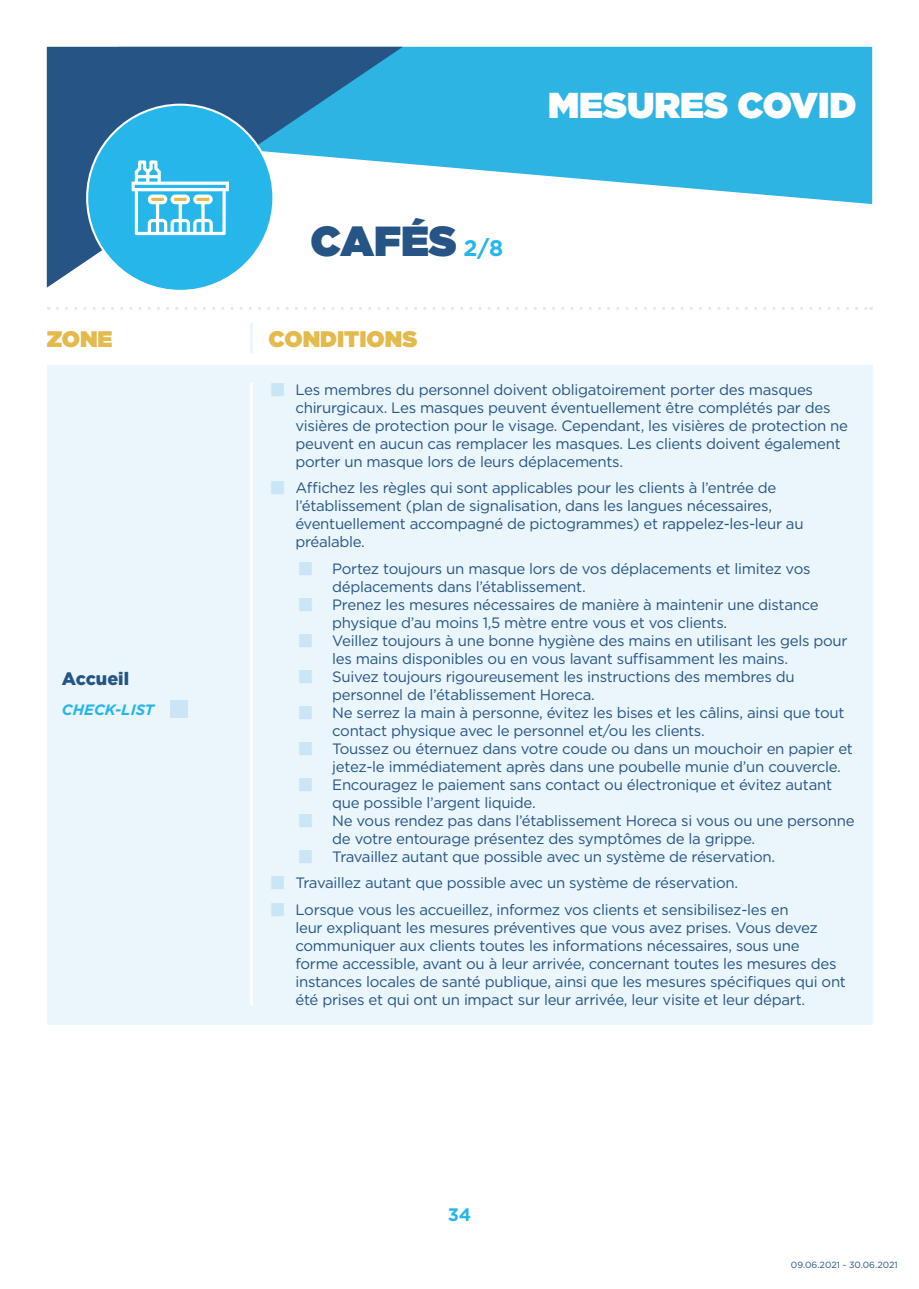
<style>
.page{position:relative;width:919px;height:1289px;background:#fff}
.page>*{position:absolute;margin:0;border:0;box-sizing:border-box;transform-origin:0 0}
.t1{font:900 42px "Gotham";color:#265484}
.t2{font:900 36px "Gotham";color:#fff}
.t3{font:900 22.5px "Gotham";color:#e3ba4c}
.t4{font:900 18px "Gotham";color:#265484}
.t5{font:700 18px "Gotham";color:#26b6ea}
.t6{font:15px/18px "Gotham";letter-spacing:-.02em;color:#265484}
.t7{font:italic 700 15px "Gotham";color:#26b6ea}
.t8{font:9px "Gotham";color:#265484}
.s1{font-weight:700;font-size:22.5px;color:#26b6ea}
.s2{font-family:"Minion Pro";font-size:45px;color:#cae5f6}
</style>
<div class="page">
<svg style="left:403px;top:47px;width:469px;height:157px;background:#48bde6"></svg>
<svg style="left:47px;top:47px;width:356px;height:241px"></svg>
<div style="left:87px;top:105px;width:186px;height:186px;background:#26b6ea;border-radius:50%"></div>
<svg style="left:131px;top:160px;width:98px;height:75px"></svg>
<svg style="left:57px;top:307px;width:814px;height:3px"></svg>
<div style="left:47px;top:365px;width:825px;height:660px;background:#eaf6fc"></div>
<hr style="left:250px;top:382px;width:3px;height:622px;background:#fff">
<svg style="left:170px;top:700px;width:18px;height:17px"></svg>
<hr style="left:250px;top:323px;width:3px;height:30px;background:#eaf6fc">
<h1 class="t1" style="left:310px;top:211px;width:194px">CAFÉS <span class="s1">2/8</span></h1>
<h3 class="t3" style="left:47px;top:323px;width:67px">ZONE</h3>
<h3 class="t3" style="left:268px;top:323px;width:150px">CONDITIONS</h3>
<h2 class="t2" style="left:548px;top:80px;width:310px">MESURES COVID</h2>
<p class="t4" style="left:62px;top:666px;width:69px">Accueil</p>
<p class="t7" style="left:62px;top:699px;width:94px">CHECK-LIST</p>
<p class="t6" style="left:295px;top:380px;width:554px;text-indent:-27px"><span class="s2">■</span> Les membres du personnel doivent obligatoirement porter des masques chirurgicaux. Les masques peuvent éventuellement être complétés par des visières de protection pour le visage. Cependant, les visières de protection ne peuvent en aucun cas remplacer les masques. Les clients doivent également porter un masque lors de leurs déplacements.</p>
<p class="t6" style="left:295px;top:478px;width:509px;text-indent:-27px"><span class="s2">■</span> Affichez les règles qui sont applicables pour les clients à l’entrée de l’établissement (plan de signalisation, dans les langues nécessaires, éventuellement accompagné de pictogrammes) et rappelez-les-leur au préalable.</p>
<p class="t6" style="left:332px;top:559px;width:479px;text-indent:-36px"><span class="s2">■</span> Portez toujours un masque lors de vos déplacements et limitez vos déplacements dans l’établissement.</p>
<p class="t6" style="left:332px;top:595px;width:488px;text-indent:-36px"><span class="s2">■</span> Prenez les mesures nécessaires de manière à maintenir une distance physique d’au moins 1,5 mètre entre vous et vos clients.</p>
<p class="t6" style="left:332px;top:631px;width:517px;text-indent:-36px"><span class="s2">■</span> Veillez toujours à une bonne hygiène des mains en utilisant les gels pour les mains disponibles ou en vous lavant suffisamment les mains.</p>
<p class="t6" style="left:332px;top:667px;width:464px;text-indent:-36px"><span class="s2">■</span> Suivez toujours rigoureusement les instructions des membres du personnel de l’établissement Horeca.</p>
<p class="t6" style="left:332px;top:703px;width:513px;text-indent:-36px"><span class="s2">■</span> Ne serrez la main à personne, évitez les bises et les câlins, ainsi que tout contact physique avec le personnel et/ou les clients.</p>
<p class="t6" style="left:332px;top:739px;width:522px;text-indent:-36px"><span class="s2">■</span> Toussez ou éternuez dans votre coude ou dans un mouchoir en papier et jetez-le immédiatement après dans une poubelle munie d’un couvercle.</p>
<p class="t6" style="left:332px;top:775px;width:501px;text-indent:-36px"><span class="s2">■</span> Encouragez le paiement sans contact ou électronique et évitez autant que possible l’argent liquide.</p>
<p class="t6" style="left:332px;top:811px;width:524px;text-indent:-36px"><span class="s2">■</span> Ne vous rendez pas dans l’établissement Horeca si vous ou une personne de votre entourage présentez des symptômes de la grippe.</p>
<p class="t6" style="left:296px;top:847px;width:480px"><span class="s2">■</span> Travaillez autant que possible avec un système de réservation.</p>
<p class="t6" style="left:268px;top:873px;width:471px"><span class="s2">■</span> Travaillez autant que possible avec un système de réservation.</p>
<p class="t6" style="left:295px;top:900px;width:552px;text-indent:-27px"><span class="s2">■</span> Lorsque vous les accueillez, informez vos clients et sensibilisez-les en<br>leur expliquant les mesures préventives que vous avez prises. Vous devez communiquer aux clients toutes les informations nécessaires, sous une forme accessible, avant ou à leur arrivée, concernant toutes les mesures des instances locales de santé publique, ainsi que les mesures spécifiques qui ont été prises et qui ont un impact sur leur arrivée, leur visite et leur départ.</p>
<p class="t5" style="left:447px;top:1202px;width:25px">34</p>
<p class="t8" style="left:790px;top:1258px;width:108px">09.06.2021 - 30.06.2021</p>
</div>
